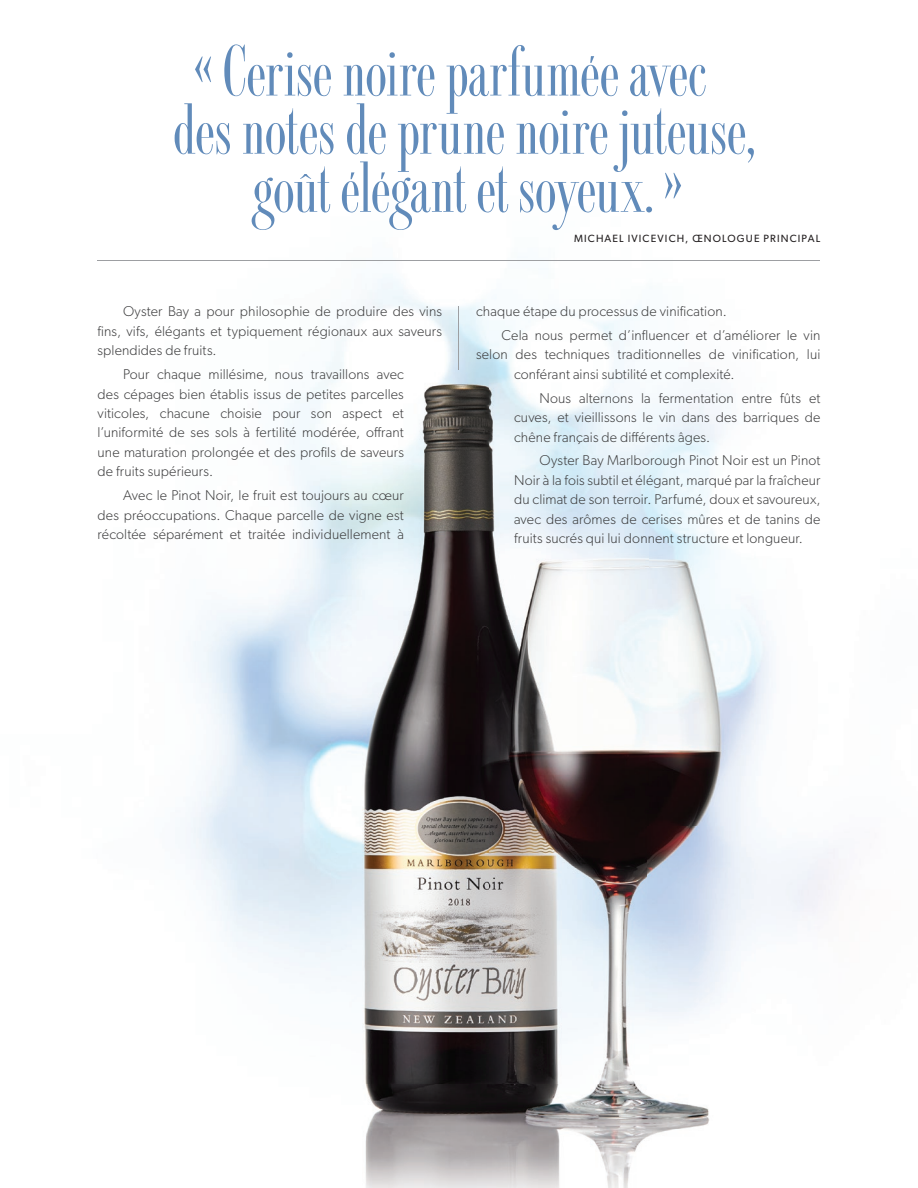
<style>
.page{position:relative;width:918px;height:1188px;background:#fff}
.page>*{position:absolute;margin:0;border:0;box-sizing:border-box;transform-origin:0 0}
.t1{font:71.25px/58.2px "Fashion Didot";letter-spacing:-.005em;color:#618bba;text-align:center}
.t2{font:300 14.25px/19.5px "Gibson";letter-spacing:.01em;color:#3e3e3f;text-align:justify}
.t3{font:10.5px "Gibson";letter-spacing:.11em;color:#231f20}
</style>
<div class="page">
<img style="left:332px;top:311px;width:421px;height:877px">
<hr style="left:98px;top:260px;width:722px;height:1px;background:#9d9fa2">
<hr style="left:459px;top:306px;width:1px;height:64px;background:#9d9fa2">
<h1 class="t1" style="left:173px;top:45px;width:584px">« Cerise noire parfumée avec des notes de prune noire juteuse, goût élégant et soyeux. »</h1>
<p class="t2" style="left:98px;top:301px;width:346px;text-indent:26px">Oyster Bay a pour philosophie de produire des vins fins, vifs, élégants et typiquement régionaux aux saveurs splendides de fruits.</p>
<p class="t2" style="left:98px;top:364px;width:308px;text-indent:26px">Pour chaque millésime, nous travaillons avec des cépages bien établis issus de petites parcelles viticoles, chacune choisie pour son aspect et l’uniformité de ses sols à fertilité modérée, offrant une maturation prolongée et des profils de saveurs de fruits supérieurs.</p>
<p class="t2" style="left:98px;top:485px;width:308px;text-indent:26px">Avec le Pinot Noir, le fruit est toujours au cœur des préoccupations. Chaque parcelle de vigne est récoltée séparément et traitée individuellement à</p>
<p class="t3" style="left:574px;top:232px;width:248px">MICHAEL IVICEVICH, ŒNOLOGUE PRINCIPAL</p>
<p class="t2" style="left:502px;top:299px;width:320px;line-height:23.7px;text-indent:-26px">chaque étape du processus de vinification.<br>Cela nous permet d’influencer et d’améliorer le vin</p>
<p class="t2" style="left:514px;top:345px;width:308px;text-indent:-38px">selon des techniques traditionnelles de vinification, lui conférant ainsi subtilité et complexité.</p>
<p class="t2" style="left:514px;top:388px;width:308px;text-indent:26px">Nous alternons la fermentation entre fûts et cuves, et vieillissons le vin dans des barriques de chêne français de différents âges.</p>
<p class="t2" style="left:514px;top:451px;width:308px;text-indent:26px">Oyster Bay Marlborough Pinot Noir est un Pinot Noir à la fois subtil et élégant, marqué par la fraîcheur du climat de son terroir. Parfumé, doux et savoureux, avec des arômes de cerises mûres et de tanins de fruits sucrés qui lui donnent structure et longueur.</p>
</div>
